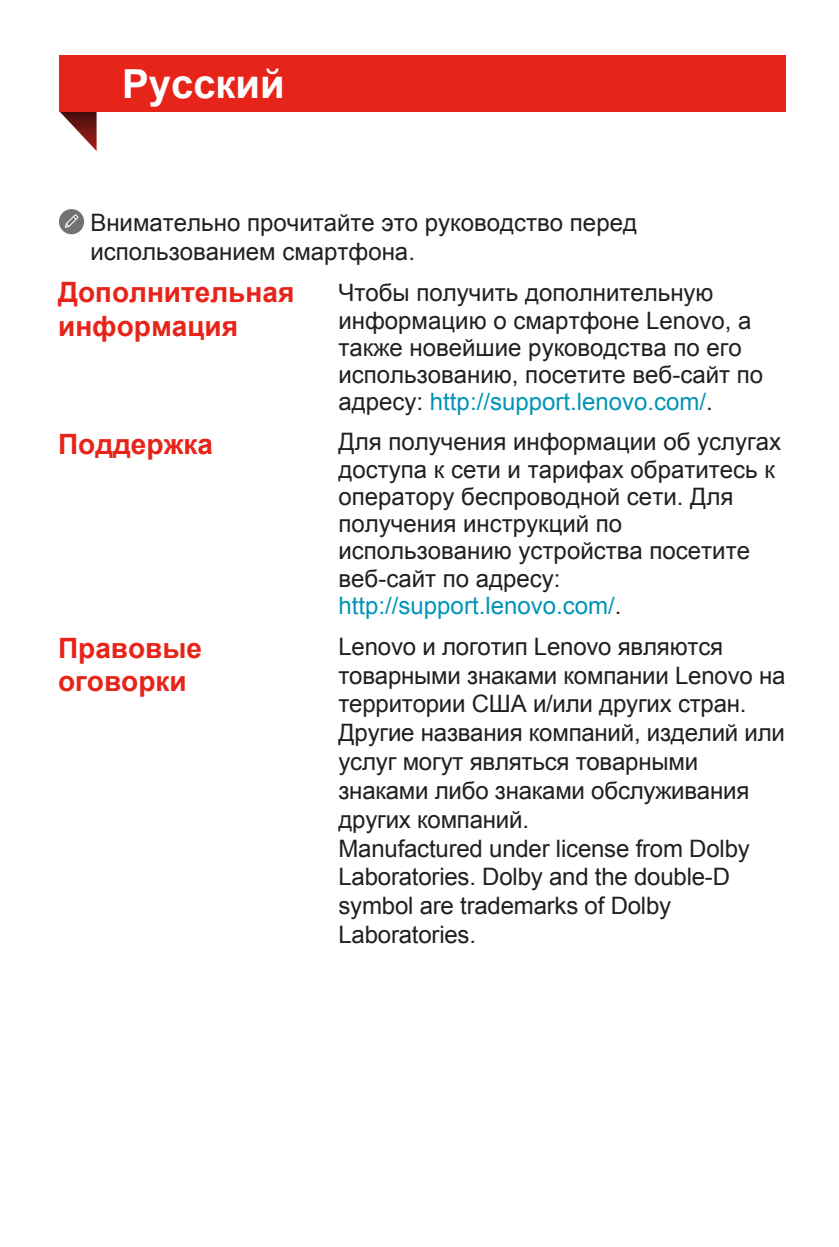
<style>
.page{position:relative;width:839px;height:1247px;background:#fff}
.page>*{position:absolute;margin:0;border:0;box-sizing:border-box;transform-origin:0 0}
.t1{font:700 40px "Arial";color:#fff}
.t2{font:700 28px/33.6px "Arial";color:#e72419}
.t3{font:24px/28.8px "Arial";color:#231f20}
.s1{color:#0094b7}
</style>
<div class="page">
<svg style="left:60px;top:112px;width:37px;height:39px"></svg>
<div style="left:60px;top:55px;width:725px;height:57px;background:#e72419"></div>
<div style="left:59px;top:209px;width:25px;height:25px;background:#717271;border-radius:50%"></div>
<svg style="left:65px;top:214px;width:13px;height:14px"></svg>
<h1 class="t1" style="left:122px;top:57px;width:164px">Русский</h1>
<p class="t3" style="left:90px;top:209px;width:548px">Внимательно прочитайте это руководство перед использованием смартфона.</p>
<p class="t3" style="left:338px;top:279px;width:426px;line-height:27.2px">Чтобы получить дополнительную информацию о смартфоне Lenovo, а также новейшие руководства по его использованию, посетите веб-сайт по адресу: <span class="s1">http://support.lenovo.com/</span>.</p>
<p class="t3" style="left:338px;top:429px;width:444px;line-height:27.2px">Для получения информации об услугах доступа к сети и тарифах обратитесь к оператору беспроводной сети. Для получения инструкций по использованию устройства посетите веб-сайт по адресу: <span class="s1">http://support.lenovo.com/</span>.</p>
<p class="t2" style="left:58px;top:632px;width:145px">Правовые оговорки</p>
<p class="t3" style="left:338px;top:632px;width:448px">Lenovo и логотип Lenovo являются товарными знаками компании Lenovo на территории США и/или других стран.<br>Другие названия компаний, изделий или услуг могут являться товарными знаками либо знаками обслуживания других компаний.<br>Manufactured under license from Dolby<br>Laboratories. Dolby and the double-D symbol are trademarks of Dolby<br>Laboratories.</p>
<p class="t2" style="left:58px;top:277px;width:238px">Дополнительная информация</p>
<p class="t2" style="left:58px;top:428px;width:156px">Поддержка</p>
</div>
